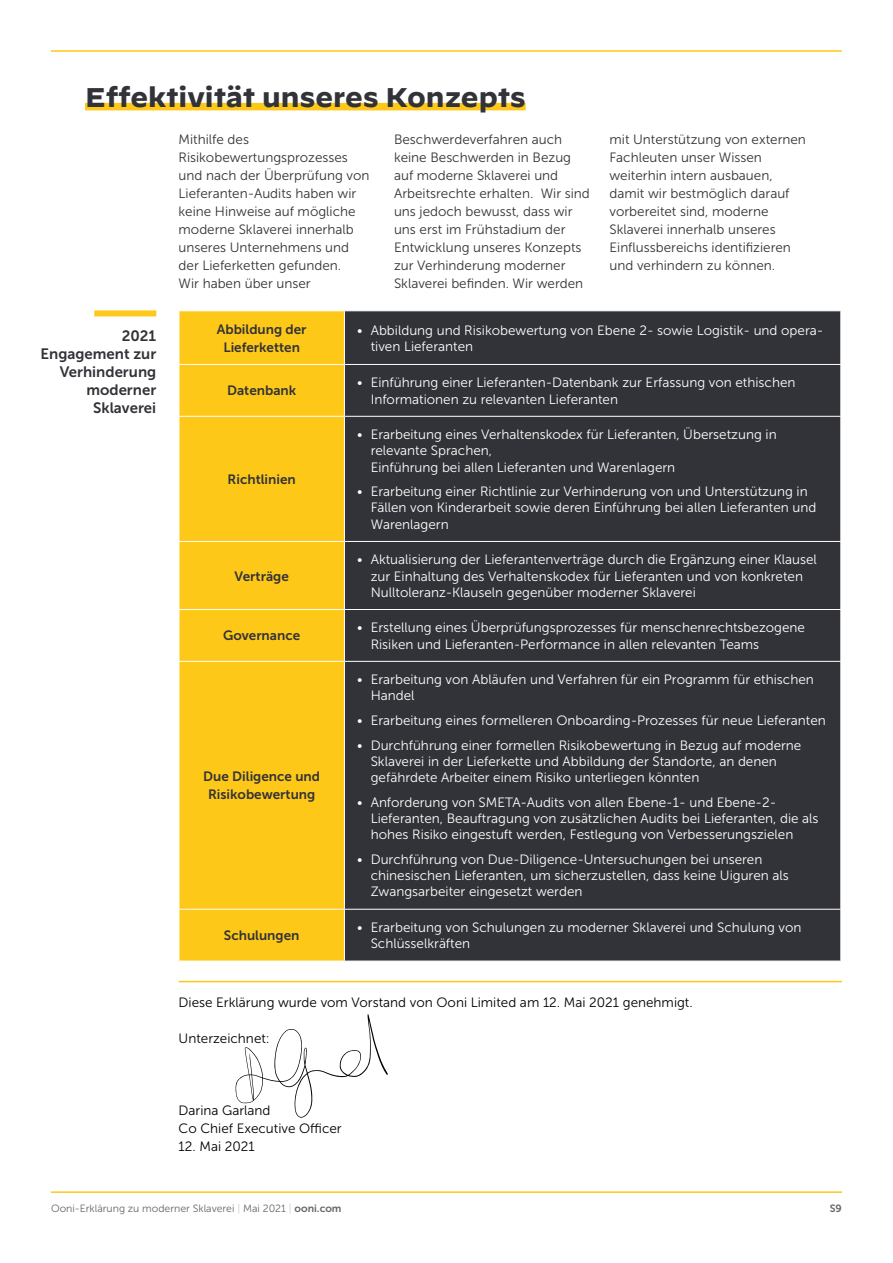
<style>
.page{position:relative;width:893px;height:1263px;background:#fff}
.page>*{position:absolute;margin:0;border:0;box-sizing:border-box;transform-origin:0 0}
.t1{font:700 27px "Decimal";color:#323338}
.t2{font:15px/18px "Museo Sans 700";color:#323338;text-align:right}
.t3{font:13.5px/16.2px "Museo Sans 300";color:#fff}
.t4{font:13.5px/18px "Museo Sans 300";color:#323338}
.t5{font:13.5px/18px "Museo Sans 300";color:#000}
.t6{font:13.5px/18px "Museo Sans 700";color:#323338;text-align:center}
.t7{font:10.5px "Museo Sans 300";color:#65666a}
.t8{font:10.5px "Museo Sans 700";color:#65666a}
.s1{color:#cccccd}
.s2{font-family:"Museo Sans 700"}
</style>
<div class="page">
<hr style="left:51px;top:50px;width:791px;height:2px;background:#fec818">
<hr style="left:51px;top:1191px;width:791px;height:2px;background:#fec818">
<div style="left:85px;top:103px;width:441px;height:7px;background:#fec818"></div>
<hr style="left:179px;top:981px;width:663px;height:1px;background:#fec818">
<div style="left:180px;top:311px;width:164px;height:650px;background:#fec818"></div>
<div style="left:345px;top:311px;width:495px;height:650px;background:#323338"></div>
<hr style="left:179px;top:364px;width:165px;height:1px;background:#fff">
<hr style="left:344px;top:364px;width:497px;height:1px;background:#fff">
<hr style="left:179px;top:416px;width:165px;height:1px;background:#fff">
<hr style="left:344px;top:416px;width:497px;height:1px;background:#fff">
<hr style="left:179px;top:541px;width:165px;height:1px;background:#fff">
<hr style="left:344px;top:541px;width:497px;height:1px;background:#fff">
<hr style="left:179px;top:609px;width:165px;height:1px;background:#fff">
<hr style="left:344px;top:609px;width:497px;height:1px;background:#fff">
<hr style="left:179px;top:661px;width:165px;height:1px;background:#fff">
<hr style="left:344px;top:661px;width:497px;height:1px;background:#fff">
<hr style="left:179px;top:909px;width:165px;height:1px;background:#fff">
<hr style="left:344px;top:909px;width:497px;height:1px;background:#fff">
<div style="left:94px;top:310px;width:62px;height:6px;background:#fec818"></div>
<svg style="left:236px;top:1014px;width:152px;height:104px"></svg>
<h1 class="t1" style="left:85px;top:82px;width:442px">Effektivität unseres Konzepts</h1>
<p class="t2" style="left:41px;top:327px;width:117px">2021<br>Engagement zur<br>Verhinderung moderner<br>Sklaverei</p>
<p class="t4" style="left:179px;top:130px;width:192px">Mithilfe des<br>Risikobewertungsprozesses und nach der Überprüfung von<br>Lieferanten-Audits haben wir keine Hinweise auf mögliche moderne Sklaverei innerhalb unseres Unternehmens und der Lieferketten gefunden.<br>Wir haben über unser</p>
<p class="t4" style="left:394px;top:130px;width:197px">Beschwerdeverfahren auch keine Beschwerden in Bezug auf moderne Sklaverei und<br>Arbeitsrechte erhalten. Wir sind uns jedoch bewusst, dass wir uns erst im Frühstadium der<br>Entwicklung unseres Konzepts zur Verhinderung moderner<br>Sklaverei befinden. Wir werden</p>
<p class="t4" style="left:609px;top:130px;width:198px">mit Unterstützung von externen<br>Fachleuten unser Wissen weiterhin intern ausbauen, damit wir bestmöglich darauf vorbereitet sind, moderne<br>Sklaverei innerhalb unseres<br>Einflussbereichs identifizieren und verhindern zu können.</p>
<p class="t6" style="left:217px;top:320px;width:91px">Abbildung der<br>Lieferketten</p>
<p class="t3" style="left:371px;top:322px;width:454px;text-indent:-14px">• Abbildung und Risikobewertung von Ebene 2- sowie Logistik- und opera&shy;tiven Lieferanten</p>
<p class="t6" style="left:227px;top:382px;width:71px">Datenbank</p>
<p class="t3" style="left:371px;top:375px;width:426px;text-indent:-14px">• Einführung einer Lieferanten-Datenbank zur Erfassung von ethischen<br>Informationen zu relevanten Lieferanten</p>
<p class="t6" style="left:228px;top:470px;width:70px">Richtlinien</p>
<p class="t6" style="left:235px;top:567px;width:56px">Verträge</p>
<p class="t3" style="left:371px;top:426px;width:407px;text-indent:-14px">• Erarbeitung eines Verhaltenskodex für Lieferanten, Übersetzung in relevante Sprachen,<br>Einführung bei allen Lieferanten und Warenlagern</p>
<p class="t3" style="left:371px;top:484px;width:447px;text-indent:-14px">• Erarbeitung einer Richtlinie zur Verhinderung von und Unterstützung in<br>Fällen von Kinderarbeit sowie deren Einführung bei allen Lieferanten und<br>Warenlagern</p>
<p class="t3" style="left:371px;top:552px;width:448px;text-indent:-14px">• Aktualisierung der Lieferantenverträge durch die Ergänzung einer Klausel zur Einhaltung des Verhaltenskodex für Lieferanten und von konkreten<br>Nulltoleranz-Klauseln gegenüber moderner Sklaverei</p>
<p class="t6" style="left:223px;top:627px;width:79px">Governance</p>
<p class="t3" style="left:371px;top:620px;width:436px;text-indent:-14px">• Erstellung eines Überprüfungsprozesses für menschenrechtsbezogene<br>Risiken und Lieferanten-Performance in allen relevanten Teams</p>
<p class="t6" style="left:203px;top:768px;width:118px">Due Diligence und<br>Risikobewertung</p>
<p class="t3" style="left:371px;top:671px;width:445px;text-indent:-14px">• Erarbeitung von Abläufen und Verfahren für ein Programm für ethischen<br>Handel</p>
<p class="t3" style="left:357px;top:712px;width:470px">• Erarbeitung eines formelleren Onboarding-Prozesses für neue Lieferanten</p>
<p class="t3" style="left:371px;top:737px;width:432px;text-indent:-14px">• Durchführung einer formellen Risikobewertung in Bezug auf moderne<br>Sklaverei in der Lieferkette und Abbildung der Standorte, an denen gefährdete Arbeiter einem Risiko unterliegen könnten</p>
<p class="t3" style="left:371px;top:794px;width:449px;text-indent:-14px">• Anforderung von SMETA-Audits von allen Ebene-1- und Ebene-2-<br>Lieferanten, Beauftragung von zusätzlichen Audits bei Lieferanten, die als hohes Risiko eingestuft werden, Festlegung von Verbesserungszielen</p>
<p class="t3" style="left:371px;top:851px;width:420px;text-indent:-14px">• Durchführung von Due-Diligence-Untersuchungen bei unseren chinesischen Lieferanten, um sicherzustellen, dass keine Uiguren als<br>Zwangsarbeiter eingesetzt werden</p>
<p class="t6" style="left:224px;top:926px;width:77px">Schulungen</p>
<p class="t3" style="left:371px;top:919px;width:432px;text-indent:-14px">• Erarbeitung von Schulungen zu moderner Sklaverei und Schulung von<br>Schlüsselkräften</p>
<p class="t5" style="left:179px;top:994px;width:516px">Diese Erklärung wurde vom Vorstand von Ooni Limited am 12. Mai 2021 genehmigt.</p>
<p class="t5" style="left:179px;top:1030px;width:93px">Unterzeichnet:</p>
<p class="t5" style="left:179px;top:1102px;width:165px">Darina Garland<br>Co Chief Executive Officer</p>
<p class="t5" style="left:179px;top:1138px;width:78px">12. Mai 2021</p>
<p class="t7" style="left:51px;top:1203px;width:292px">Ooni-Erklärung zu moderner Sklaverei <span class="s1">|</span> Mai 2021 <span class="s1">|</span> <span class="s2">ooni.com</span></p>
<p class="t8" style="left:830px;top:1203px;width:14px">S9</p>
</div>
